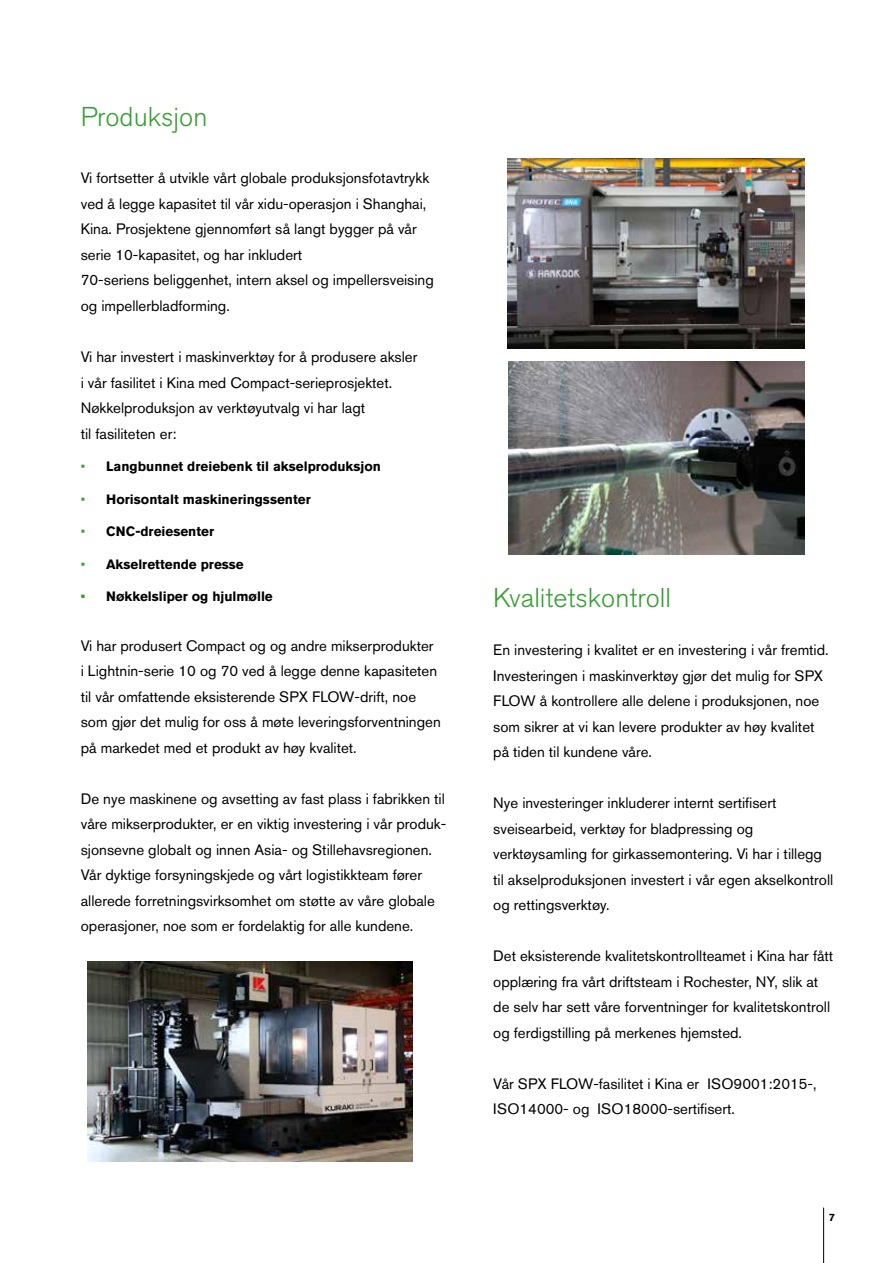
<style>
.page{position:relative;width:893px;height:1263px;background:#fff}
.page>*{position:absolute;margin:0;border:0;box-sizing:border-box;transform-origin:0 0}
.t1{font:300 27px "Akzidenz Grotesk BE";color:#379e31}
.t2{font:15px/25.5px "Akzidenz Grotesk BE";color:#000}
.t3{font:700 13.5px "Akzidenz Grotesk BE";color:#000}
.t4{font:700 10.5px "Akzidenz Grotesk BE";color:#000}
.s1{font-weight:300;color:#379e31}
.s2{color:#379e31}
</style>
<div class="page">
<hr style="left:823px;top:1207px;width:1px;height:56px;background:#000">
<img style="left:87px;top:961px;width:325px;height:200px">
<img style="left:508px;top:362px;width:296px;height:192px">
<img style="left:507px;top:158px;width:298px;height:191px">
<h1 class="t1" style="left:81px;top:102px;width:128px">Produksjon</h1>
<p class="t2" style="left:81px;top:165px;width:355px">Vi fortsetter å utvikle vårt globale produksjonsfotavtrykk ved å legge kapasitet til vår xidu-operasjon i Shanghai, Kina. Prosjektene gjennomført så langt bygger på vår serie 10-kapasitet, og har inkludert<br>70-seriens beliggenhet, intern aksel og impellersveising og impellerbladforming.</p>
<p class="t2" style="left:81px;top:344px;width:338px">Vi har investert i maskinverktøy for å produsere aksler i vår fasilitet i Kina med Compact-serieprosjektet.<br>Nøkkelproduksjon av verktøyutvalg vi har lagt<br>til fasiliteten er:</p>
<p class="t3" style="left:81px;top:458px;width:302px"><span class="s1">•</span> Langbunnet dreiebenk til akselproduksjon</p>
<p class="t3" style="left:81px;top:491px;width:231px"><span class="s1">•</span> Horisontalt maskineringssenter</p>
<p class="t3" style="left:81px;top:523px;width:135px"><span class="s1">•</span> CNC-dreiesenter</p>
<p class="t3" style="left:81px;top:556px;width:165px"><span class="s1">•</span> Akselrettende presse</p>
<p class="t3" style="left:81px;top:588px;width:194px"><span class="s2">•</span> Nøkkelsliper og hjulmølle</p>
<p class="t2" style="left:81px;top:632px;width:362px">Vi har produsert Compact og og andre mikserprodukter<br>i Lightnin-serie 10 og 70 ved å legge denne kapasiteten til vår omfattende eksisterende SPX FLOW-drift, noe som gjør det mulig for oss å møte leveringsforventningen på markedet med et produkt av høy kvalitet.</p>
<p class="t2" style="left:81px;top:785px;width:367px">De nye maskinene og avsetting av fast plass i fabrikken til våre mikserprodukter, er en viktig investering i vår produk&shy;sjonsevne globalt og innen Asia- og Stillehavsregionen.<br>Vår dyktige forsyningskjede og vårt logistikkteam fører allerede forretningsvirksomhet om støtte av våre globale operasjoner, noe som er fordelaktig for alle kundene.</p>
<h1 class="t1" style="left:493px;top:583px;width:179px">Kvalitetskontroll</h1>
<p class="t2" style="left:493px;top:637px;width:337px">En investering i kvalitet er en investering i vår fremtid.<br>Investeringen i maskinverktøy gjør det mulig for SPX FLOW å kontrollere alle delene i produksjonen, noe som sikrer at vi kan levere produkter av høy kvalitet på tiden til kundene våre.</p>
<p class="t2" style="left:493px;top:790px;width:342px">Nye investeringer inkluderer internt sertifisert sveisearbeid, verktøy for bladpressing og verktøysamling for girkassemontering. Vi har i tillegg til akselproduksjonen investert i vår egen akselkontroll og rettingsverktøy.</p>
<p class="t2" style="left:493px;top:943px;width:342px">Det eksisterende kvalitetskontrollteamet i Kina har fått opplæring fra vårt driftsteam i Rochester, NY, slik at de selv har sett våre forventninger for kvalitetskontroll og ferdigstilling på merkenes hjemsted.</p>
<p class="t2" style="left:493px;top:1071px;width:325px">Vår SPX FLOW-fasilitet i Kina er ISO9001:2015-,<br>ISO14000- og ISO18000-sertifisert.</p>
<p class="t4" style="left:829px;top:1211px;width:7px">7</p>
</div>
